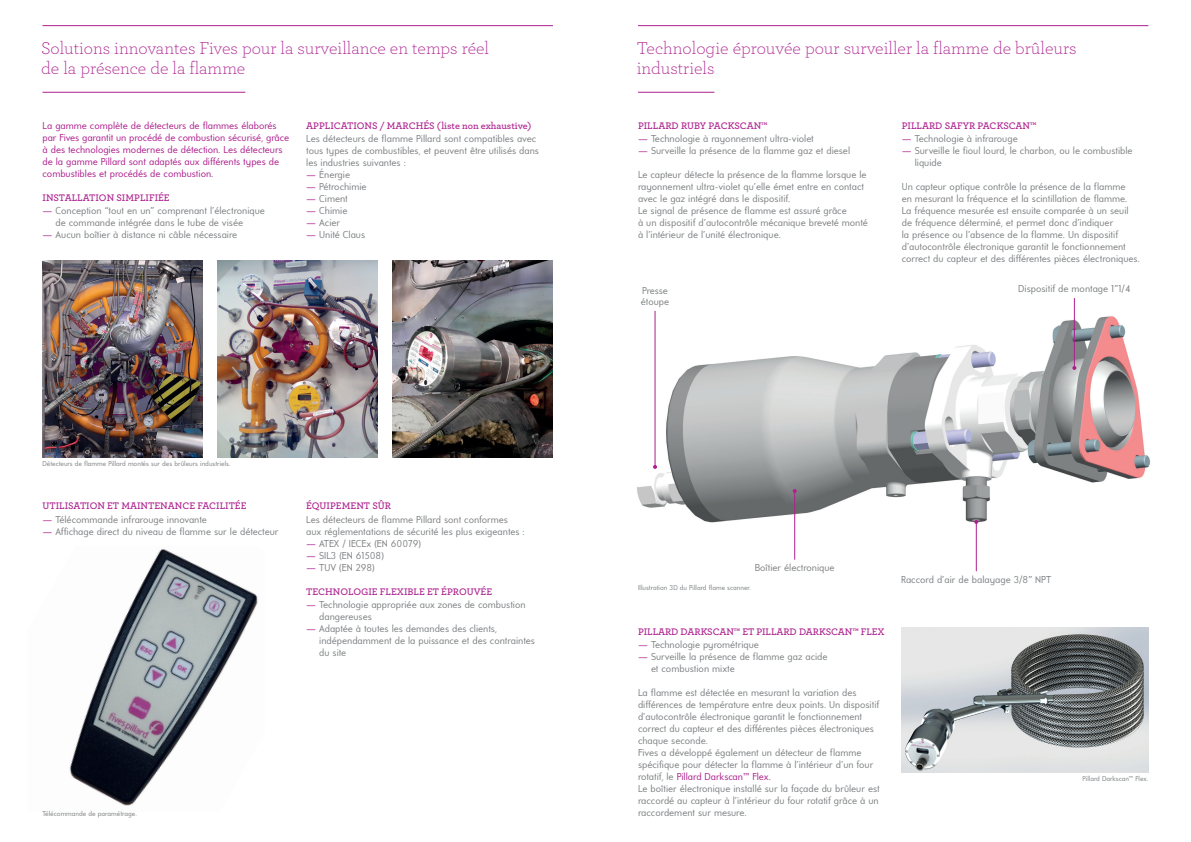
<style>
.page{position:relative;width:1191px;height:842px;background:#fff}
.page>*{position:absolute;margin:0;border:0;box-sizing:border-box;transform-origin:0 0}
.t1{font:300 18px/20px "Archer";color:#ad208e}
.t2{font:10px/12px "Universalis ADF Std";color:#7e8083}
.t3{font:10px/12px "Universalis ADF Std";color:#ad208e}
.t4{font:600 10px "Archer";color:#ad208e}
.t5{font:7px "Universalis ADF Std";color:#7e8083}
.s1{color:#ad208e}
</style>
<div class="page">
<hr style="left:42px;top:25px;width:511px;height:1px;background:#ad208e">
<hr style="left:42px;top:92px;width:203px;height:1px;background:#ad208e">
<img style="left:43px;top:261px;width:160px;height:197px">
<img style="left:218px;top:261px;width:160px;height:197px">
<img style="left:393px;top:261px;width:160px;height:197px">
<img style="left:69px;top:549px;width:189px;height:257px">
<hr style="left:638px;top:25px;width:510px;height:1px;background:#ad208e">
<hr style="left:638px;top:92px;width:76px;height:1px;background:#ad208e">
<img style="left:637px;top:298px;width:513px;height:244px">
<hr style="left:654px;top:311px;width:1px;height:156px;background:#ad208e">
<svg style="left:653px;top:465px;width:4px;height:4px"></svg>
<hr style="left:1073px;top:298px;width:1px;height:70px;background:#ad208e">
<svg style="left:1072px;top:366px;width:4px;height:4px"></svg>
<hr style="left:975px;top:522px;width:1px;height:49px;background:#ad208e">
<svg style="left:974px;top:520px;width:4px;height:4px"></svg>
<hr style="left:794px;top:491px;width:1px;height:69px;background:#ad208e">
<svg style="left:792px;top:489px;width:4px;height:4px"></svg>
<img style="left:901px;top:628px;width:247px;height:144px">
<h1 class="t1" style="left:41px;top:38px;width:449px">Solutions innovantes Fives pour la surveillance en temps réel de la présence de la flamme</h1>
<p class="t3" style="left:43px;top:119px;width:248px">La gamme complète de détecteurs de flammes élaborés par Fives garantit un procédé de combustion sécurisé, grâce à des technologies modernes de détection. Les détecteurs de la gamme Pillard sont adaptés aux différents types de combustibles et procédés de combustion.</p>
<p class="t4" style="left:43px;top:190px;width:129px">INSTALLATION SIMPLIFIÉE</p>
<p class="t2" style="left:56px;top:204px;width:211px;text-indent:-13px"><span class="s1">—</span> Conception “tout en un” comprenant l’électronique de commande intégrée dans le tube de visée</p>
<p class="t2" style="left:43px;top:228px;width:196px"><span class="s1">—</span> Aucun boîtier à distance ni câble nécessaire</p>
<p class="t4" style="left:306px;top:118px;width:227px">APPLICATIONS / MARCHÉS (liste non exhaustive)</p>
<p class="t2" style="left:306px;top:133px;width:234px">Les détecteurs de flamme Pillard sont compatibles avec tous types de combustibles, et peuvent être utilisés dans les industries suivantes :</p>
<p class="t2" style="left:306px;top:169px;width:45px"><span class="s1">—</span> Énergie</p>
<p class="t2" style="left:306px;top:181px;width:62px"><span class="s1">—</span> Pétrochimie</p>
<p class="t2" style="left:306px;top:193px;width:43px"><span class="s1">—</span> Ciment</p>
<p class="t2" style="left:306px;top:205px;width:43px"><span class="s1">—</span> Chimie</p>
<p class="t2" style="left:306px;top:217px;width:35px"><span class="s1">—</span> Acier</p>
<p class="t2" style="left:306px;top:229px;width:60px"><span class="s1">—</span> Unité Claus</p>
<p class="t5" style="left:43px;top:460px;width:190px">Détecteurs de flamme Pillard montés sur des brûleurs industriels.</p>
<p class="t4" style="left:43px;top:498px;width:205px">UTILISATION ET MAINTENANCE FACILITÉE</p>
<p class="t2" style="left:43px;top:513px;width:166px"><span class="s1">—</span> Télécommande infrarouge innovante</p>
<p class="t2" style="left:43px;top:525px;width:237px"><span class="s1">—</span> Affichage direct du niveau de flamme sur le détecteur</p>
<p class="t4" style="left:306px;top:498px;width:86px">ÉQUIPEMENT SÛR</p>
<p class="t2" style="left:306px;top:513px;width:220px">Les détecteurs de flamme Pillard sont conformes aux réglementations de sécurité les plus exigeantes :</p>
<p class="t2" style="left:306px;top:537px;width:116px"><span class="s1">—</span> ATEX / IECEx (EN 60079)</p>
<p class="t2" style="left:306px;top:549px;width:79px"><span class="s1">—</span> SIL3 (EN 61508)</p>
<p class="t2" style="left:306px;top:561px;width:70px"><span class="s1">—</span> TUV (EN 298)</p>
<p class="t4" style="left:306px;top:584px;width:187px">TECHNOLOGIE FLEXIBLE ET ÉPROUVÉE</p>
<p class="t2" style="left:319px;top:598px;width:208px;text-indent:-13px"><span class="s1">—</span> Technologie appropriée aux zones de combustion dangereuses</p>
<p class="t2" style="left:319px;top:622px;width:217px;text-indent:-13px"><span class="s1">—</span> Adaptée à toutes les demandes des clients, indépendamment de la puissance et des contraintes du site</p>
<p class="t5" style="left:43px;top:810px;width:96px">Télécommande de paramétrage.</p>
<h1 class="t1" style="left:636px;top:38px;width:441px">Technologie éprouvée pour surveiller la flamme de brûleurs industriels</h1>
<p class="t4" style="left:638px;top:118px;width:131px">PILLARD RUBY PACKSCAN™</p>
<p class="t2" style="left:638px;top:133px;width:177px"><span class="s1">—</span> Technologie à rayonnement ultra-violet</p>
<p class="t2" style="left:638px;top:145px;width:214px"><span class="s1">—</span> Surveille la présence de la flamme gaz et diesel</p>
<p class="t2" style="left:638px;top:169px;width:231px">Le capteur détecte la présence de la flamme lorsque le rayonnement ultra-violet qu’elle émet entre en contact avec le gaz intégré dans le dispositif.<br>Le signal de présence de flamme est assuré grâce<br>à un dispositif d’autocontrôle mécanique breveté monté à l’intérieur de l’unité électronique.</p>
<p class="t2" style="left:641px;top:285px;width:30px;line-height:11px">Presse étoupe</p>
<p class="t4" style="left:901px;top:118px;width:136px">PILLARD SAFYR PACKSCAN™</p>
<p class="t2" style="left:901px;top:133px;width:117px"><span class="s1">—</span> Technologie à infrarouge</p>
<p class="t2" style="left:914px;top:145px;width:219px;text-indent:-13px"><span class="s1">—</span> Surveille le fioul lourd, le charbon, ou le combustible liquide</p>
<p class="t2" style="left:901px;top:181px;width:240px">Un capteur optique contrôle la présence de la flamme<br>en mesurant la fréquence et la scintillation de flamme.<br>La fréquence mesurée est ensuite comparée à un seuil de fréquence déterminé, et permet donc d’indiquer<br>la présence ou l’absence de la flamme. Un dispositif d’autocontrôle électronique garantit le fonctionnement correct du capteur et des différentes pièces électroniques.</p>
<p class="t2" style="left:1018px;top:282px;width:114px">Dispositif de montage 1”1/4</p>
<p class="t2" style="left:754px;top:561px;width:81px">Boîtier électronique</p>
<p class="t5" style="left:638px;top:583px;width:115px">Illustration 3D du Pillard flame scanner.</p>
<p class="t4" style="left:638px;top:624px;width:248px">PILLARD DARKSCAN™ ET PILLARD DARKSCAN™ FLEX</p>
<p class="t2" style="left:638px;top:639px;width:122px"><span class="s1">—</span> Technologie pyrométrique</p>
<p class="t2" style="left:651px;top:651px;width:178px;text-indent:-13px"><span class="s1">—</span> Surveille la présence de flamme gaz acide et combustion mixte</p>
<p class="t2" style="left:638px;top:687px;width:243px">La flamme est détectée en mesurant la variation des différences de température entre deux points. Un dispositif d’autocontrôle électronique garantit le fonctionnement correct du capteur et des différentes pièces électroniques chaque seconde.<br>Fives a développé également un détecteur de flamme spécifique pour détecter la flamme à l’intérieur d’un four rotatif, le <span class="s1">Pillard Darkscan™ Flex.<br></span>Le boîtier électronique installé sur la façade du brûleur est raccordé au capteur à l’intérieur du four rotatif grâce à un raccordement sur mesure.</p>
<p class="t2" style="left:901px;top:573px;width:152px">Raccord d’air de balayage 3/8” NPT</p>
<p class="t5" style="left:1082px;top:774px;width:67px">Pillard Darkscan™ Flex.</p>
</div>
